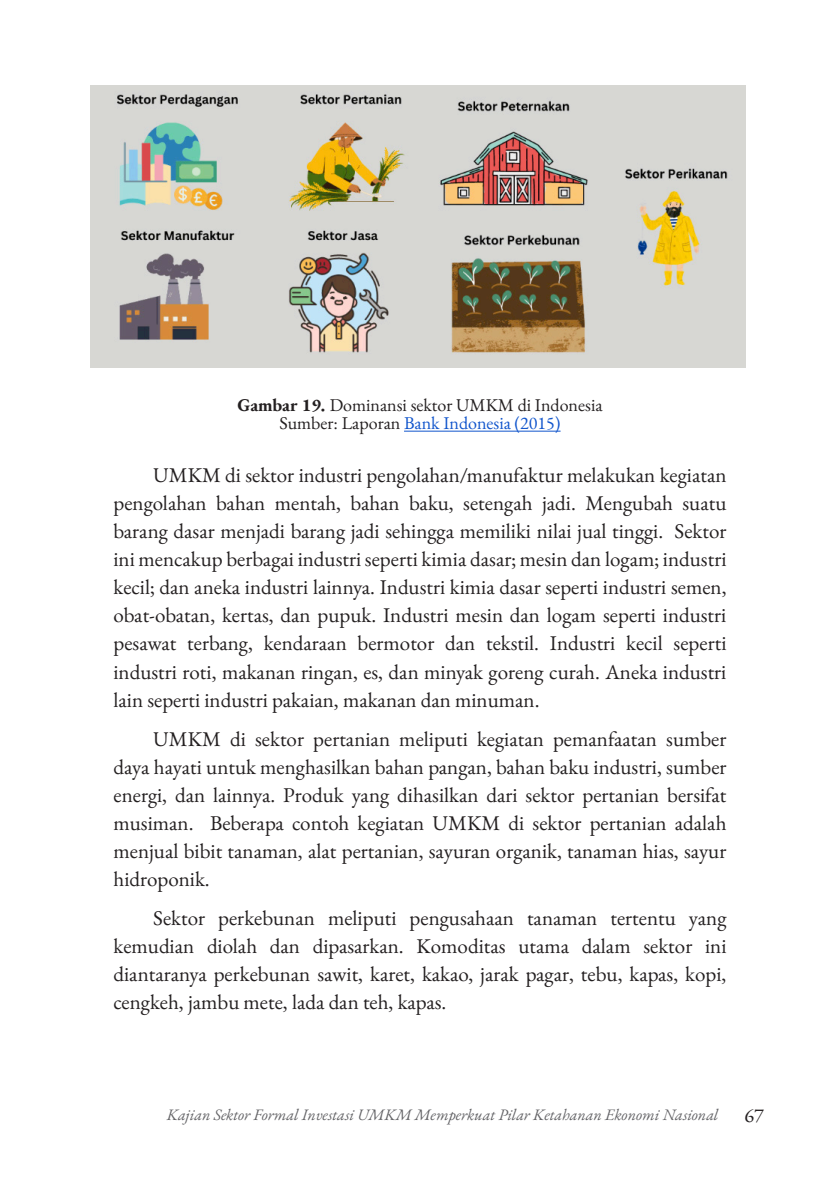
<style>
.page{position:relative;width:840px;height:1191px;background:#fff}
.page>*{position:absolute;margin:0;border:0;box-sizing:border-box;transform-origin:0 0}
.Isi{font:21px/28px "EB Garamond";color:#231f20;text-align:justify}
.t1{font:20px "EB Garamond";color:#231f20}
.t2{font:18px "EB Garamond";color:#231f20}
.Isi-2{font:18px "EB Garamond";color:#15c}
.t3{font:italic 16px "EB Garamond";color:#636366}
.s1{font-weight:700}
.s2{color:#231f20}
</style>
<div class="page">
<img style="left:91px;top:85px;width:654px;height:283px">
<hr style="left:404px;top:431px;width:156px;height:1px;background:#15c">
<p class="t2" style="left:237px;top:393px;width:366px"><span class="s1">Gambar 19.</span> Dominansi sektor UMKM di Indonesia</p>
<p class="Isi-2" style="left:279px;top:411px;width:282px"><span class="s2">Sumber: Laporan</span> Bank Indonesia (2015)</p>
<p class="Isi" style="left:113px;top:461px;width:614px;text-indent:40px">UMKM di sektor industri pengolahan/manufaktur melakukan kegiatan pengolahan bahan mentah, bahan baku, setengah jadi. Mengubah suatu barang dasar menjadi barang jadi sehingga memiliki nilai jual tinggi. Sektor ini mencakup berbagai industri seperti kimia dasar; mesin dan logam; industri kecil; dan aneka industri lainnya. Industri kimia dasar seperti industri semen, obat-obatan, kertas, dan pupuk. Industri mesin dan logam seperti industri pesawat terbang, kendaraan bermotor dan tekstil. Industri kecil seperti industri roti, makanan ringan, es, dan minyak goreng curah. Aneka industri lain seperti industri pakaian, makanan dan minuman.</p>
<p class="Isi" style="left:113px;top:725px;width:614px;text-indent:40px">UMKM di sektor pertanian meliputi kegiatan pemanfaatan sumber daya hayati untuk menghasilkan bahan pangan, bahan baku industri, sumber energi, dan lainnya. Produk yang dihasilkan dari sektor pertanian bersifat musiman. Beberapa contoh kegiatan UMKM di sektor pertanian adalah menjual bibit tanaman, alat pertanian, sayuran organik, tanaman hias, sayur hidroponik.</p>
<p class="Isi" style="left:113px;top:904px;width:614px;text-indent:40px">Sektor perkebunan meliputi pengusahaan tanaman tertentu yang kemudian diolah dan dipasarkan. Komoditas utama dalam sektor ini diantaranya perkebunan sawit, karet, kakao, jarak pagar, tebu, kapas, kopi, cengkeh, jambu mete, lada dan teh, kapas.</p>
<p class="t3" style="left:167px;top:1104px;width:552px">Kajian Sektor Formal Investasi UMKM Memperkuat Pilar Ketahanan Ekonomi Nasional</p>
<p class="t1" style="left:744px;top:1102px;width:21px">67</p>
</div>
